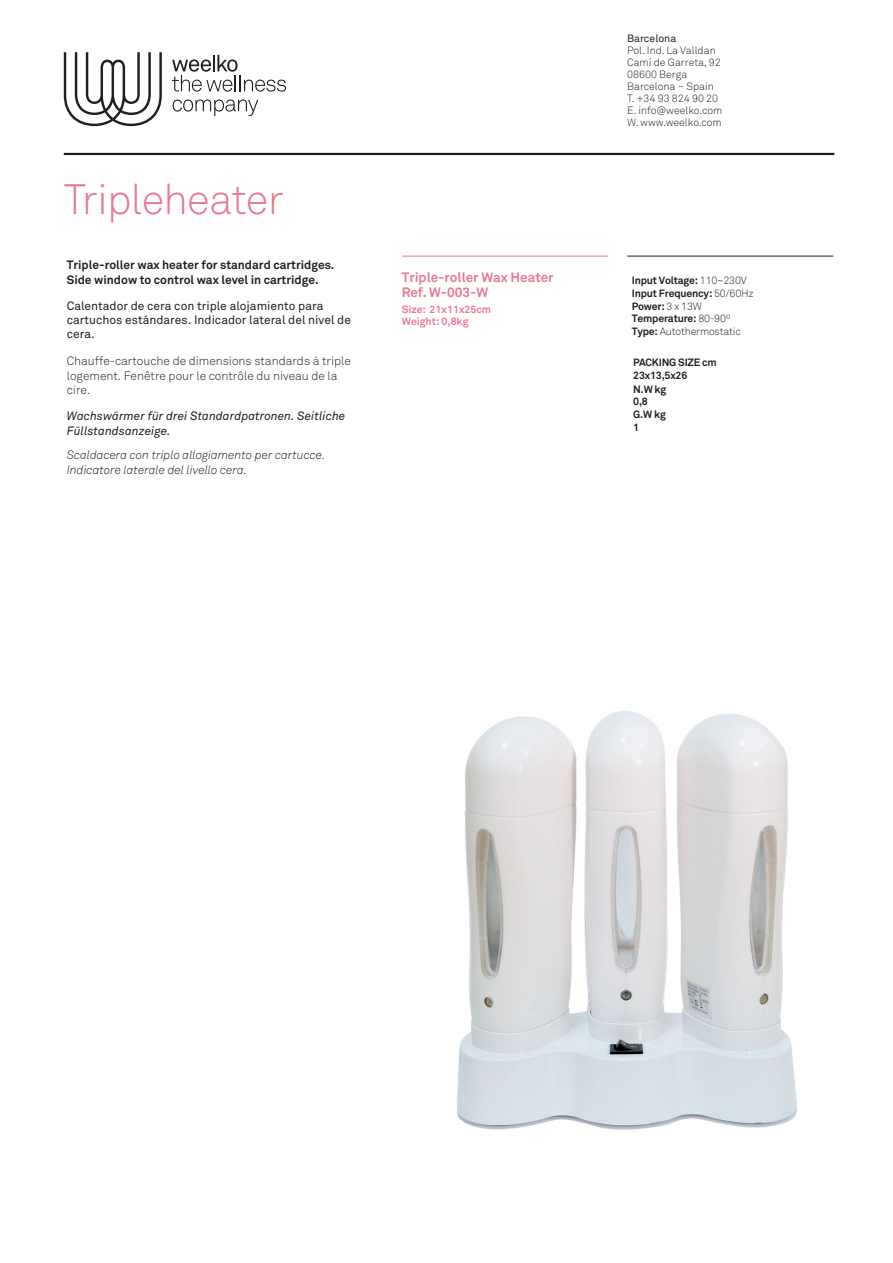
<style>
.page{position:relative;width:893px;height:1263px;background:#fff}
.page>*{position:absolute;margin:0;border:0;box-sizing:border-box;transform-origin:0 0}
.t1{font:300 42px "Akkurat";letter-spacing:-.02em;color:#e77a91}
.t2{font:700 13.5px/15px "Akkurat";color:#e77a91}
.t3{font:300 12px/14.4px "Akkurat";color:#231f20}
.t4{font:12px/14.4px "Akkurat";color:#231f20}
.t5{font:700 12px/14.4px "Akkurat";color:#231f20}
.t6{font:italic 300 12px/14.4px "Akkurat";color:#231f20}
.t7{font:italic 12px/14.4px "Akkurat";color:#231f20}
.t8{font:700 10.5px/12.9px "Akkurat";letter-spacing:-.02em;color:#231f20}
.t9{font:300 10.5px/12px "Akkurat";color:#231f20}
.t10{font:700 10.5px/12.6px "Akkurat";color:#e77c93}
.t11{font:10.5px "Akkurat Std";color:#231f20}
.s1{font-weight:300}
</style>
<div class="page">
<hr style="left:402px;top:256px;width:206px;height:1px;background:#e77a91">
<hr style="left:627px;top:256px;width:206px;height:1px;background:#231f20">
<hr style="left:64px;top:153px;width:770px;height:2px;background:#231f20">
<svg style="left:173px;top:100px;width:85px;height:16px"></svg>
<svg style="left:172px;top:55px;width:114px;height:37px"></svg>
<svg style="left:64px;top:52px;width:98px;height:74px"></svg>
<img style="left:457px;top:711px;width:340px;height:419px">
<h1 class="t1" style="left:64px;top:175px;width:221px">Tripleheater</h1>
<p class="t5" style="left:67px;top:258px;width:269px">Triple-roller wax heater for standard cartridges.<br>Side window to control wax level in cartridge.</p>
<p class="t4" style="left:67px;top:299px;width:286px">Calentador de cera con triple alojamiento para cartuchos estándares. Indicador lateral del nivel de cera.</p>
<p class="t3" style="left:67px;top:354px;width:286px">Chauffe-cartouche de dimensions standards à triple logement. Fenêtre pour le contrôle du niveau de la cire.</p>
<p class="t7" style="left:67px;top:409px;width:280px">Wachswärmer für drei Standardpatronen. Seitliche<br>Füllstandsanzeige.</p>
<p class="t6" style="left:67px;top:448px;width:260px">Scaldacera con triplo allogiamento per cartucce.<br>Indicatore laterale del livello cera.</p>
<p class="t2" style="left:402px;top:270px;width:153px">Triple-roller Wax Heater<br>Ref. W-003-W</p>
<p class="t10" style="left:402px;top:303px;width:91px">Size: 21x11x25cm<br>Weight: 0,8kg</p>
<p class="t11" style="left:627px;top:32px;width:50px">Barcelona</p>
<p class="t9" style="left:627px;top:45px;width:97px">Pol. Ind. La Valldan<br>Camí de Garreta, 92<br>08600 Berga<br>Barcelona – Spain<br>T. +34 93 824 90 20<br>E. info@weelko.com<br>W. www.weelko.com</p>
<p class="t8" style="left:632px;top:274px;width:123px">Input Voltage: <span class="s1">110~230V<br></span>Input Frequency: <span class="s1">50/60Hz<br></span>Power: <span class="s1">3 x 13W<br></span>Temperature: <span class="s1">80-90º<br></span>Type: <span class="s1">Autothermostatic</span></p>
<p class="t8" style="left:633px;top:356px;width:85px">PACKING SIZE cm<br>23x13,5x26<br>N.W kg<br>0,8<br>G.W kg<br>1</p>
</div>
